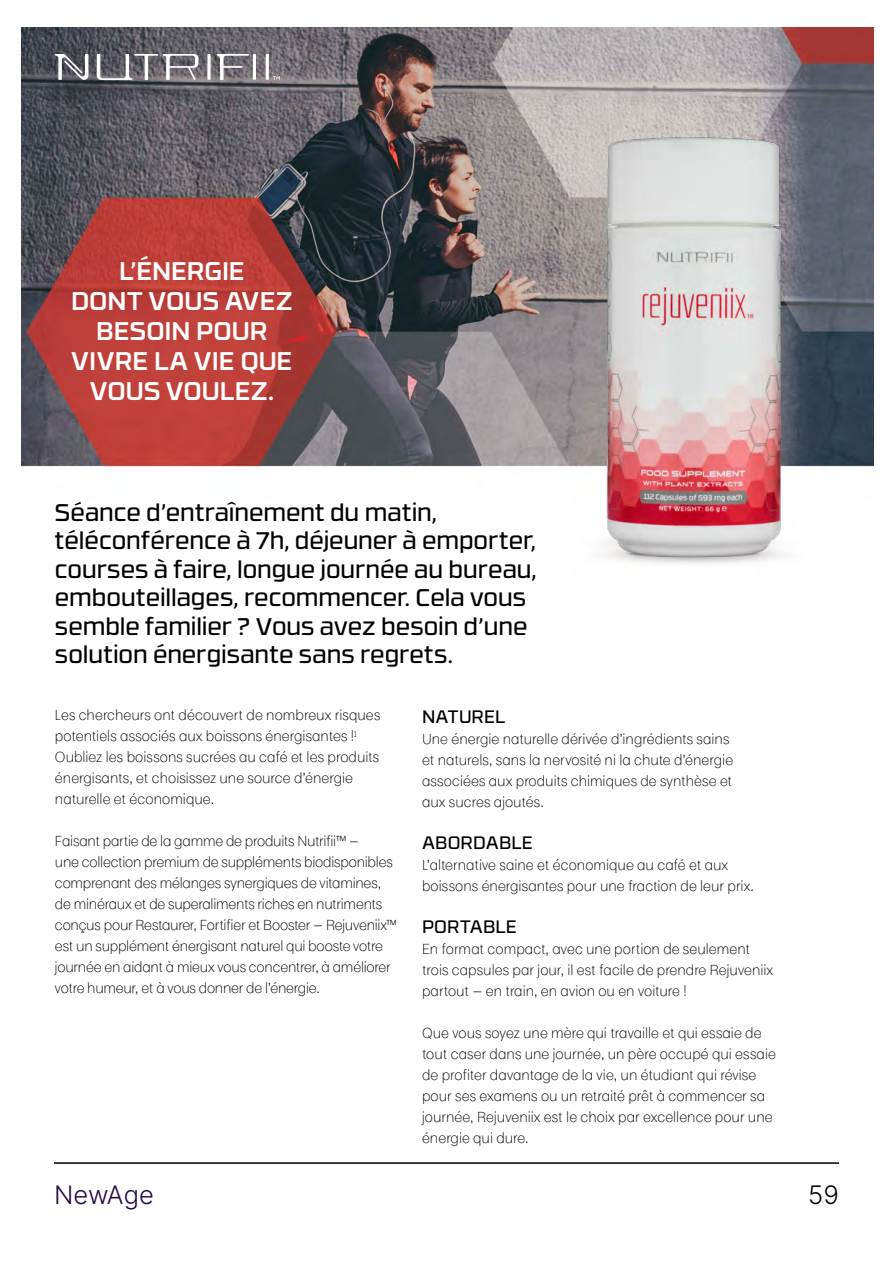
<style>
.page{position:relative;width:893px;height:1263px;background:#fff}
.page>*{position:absolute;margin:0;border:0;box-sizing:border-box;transform-origin:0 0}
.t1{font:500 25.5px/30px "RB No 3.1";color:#fff;text-align:center}
.t2{font:300 25.5px "Inter";color:#240841}
.t3{font:300 25.5px "Inter";color:#000}
.t4{font:24px/28.5px "RB No 3.1";color:#000}
.t5{font:18px "RB No 3.1";letter-spacing:.005em;color:#000}
.t6{font:300 13.5px/21px "Moriston";letter-spacing:-.005em;color:#000}
.t7{font:300 7.8px "Moriston";color:#000}
.s1{font-size:13.5px}
</style>
<div class="page">
<img style="left:21px;top:27px;width:436px;height:440px">
<svg style="left:207px;top:54px;width:4px;height:26px"></svg>
<hr style="left:253px;top:54px;width:3px;height:26px;background:#fff">
<hr style="left:266px;top:54px;width:3px;height:26px;background:#fff">
<svg style="left:217px;top:54px;width:32px;height:26px"></svg>
<svg style="left:97px;top:54px;width:101px;height:26px"></svg>
<svg style="left:55px;top:54px;width:33px;height:26px"></svg>
<svg style="left:273px;top:76px;width:7px;height:4px"></svg>
<img style="left:457px;top:27px;width:417px;height:537px">
<hr style="left:54px;top:1162px;width:785px;height:2px;background:#000">
<h1 class="t1" style="left:71px;top:254px;width:223px">’LÉNERGIE<br>DONT VOUS AVEZ<br>BESOIN POUR<br>VIVRE LA VIE QUE<br>VOUS VOULEZ.</h1>
<p class="t4" style="left:55px;top:496px;width:483px">Séance d’entraînement du matin, téléconférence h7à , déjeuner à emporter, courses à faire, longue journée au bureau, embouteillages, recommencer. Cela vous semble familier ? Vous avez besoin d’une solution énergisante sans regrets.</p>
<p class="t6" style="left:55px;top:703px;width:327px">Les chercheurs ont découvert de nombreux risques</p>
<p class="t7" style="left:351px;top:727px;width:8px">1<span class="s1">!</span></p>
<p class="t6" style="left:55px;top:724px;width:326px">potentiels associés aux boissons énergisantes Oubliez les boissons sucrées au café et les produits énergisants, et choisissez une source d’énergie naturelle et économique.</p>
<p class="t6" style="left:55px;top:829px;width:344px">Faisant partie de la gamme de produits NutrifiiTM —<br>une collection premium de suppléments biodisponibles comprenant des mélanges synergiques de vitamines, de minéraux et de superaliments riches en nutriments conçus pour Restaurer, Fortifier et Booster — RejuveniixTM est un supplément énergisant naturel qui booste votre journée en aidant à mieux vous concentrer à, améliorer votre humeur, et à vous donner de ’l énergie.</p>
<h1 class="t2" style="left:54px;top:1177px;width:101px">NewAge</h1>
<h3 class="t5" style="left:422px;top:703px;width:85px">NATUREL</h3>
<p class="t6" style="left:422px;top:727px;width:313px">Une énergie naturelle dérivée d’ingrédients sains et naturels, sans la nervosité ni la chute d’énergie associées aux produits chimiques de synthèse et aux sucres ajoutés.</p>
<h3 class="t5" style="left:422px;top:829px;width:112px">ABORDABLE</h3>
<p class="t6" style="left:422px;top:853px;width:334px">’Lalternative saine et économique au café et aux boissons énergisantes pour une fraction de leur prix.</p>
<h3 class="t5" style="left:422px;top:913px;width:96px">PORTABLE</h3>
<p class="t6" style="left:422px;top:937px;width:353px">En format compact, avec une portion de seulement trois capsules par jour il, est facile de prendre Rejuveniix partout — en train, en avion ou en voiture !</p>
<p class="t6" style="left:422px;top:1021px;width:355px">Que vous soyez une mère qui travaille et qui essaie de tout caser dans une journée, un père occupé qui essaie de profiter davantage de la vie, un étudiant qui révise pour ses examens ou un retraité prêt à commencer sa journée, Rejuveniix est le choix par excellence pour une énergie qui dure.</p>
<h1 class="t3" style="left:808px;top:1177px;width:32px">59</h1>
</div>
